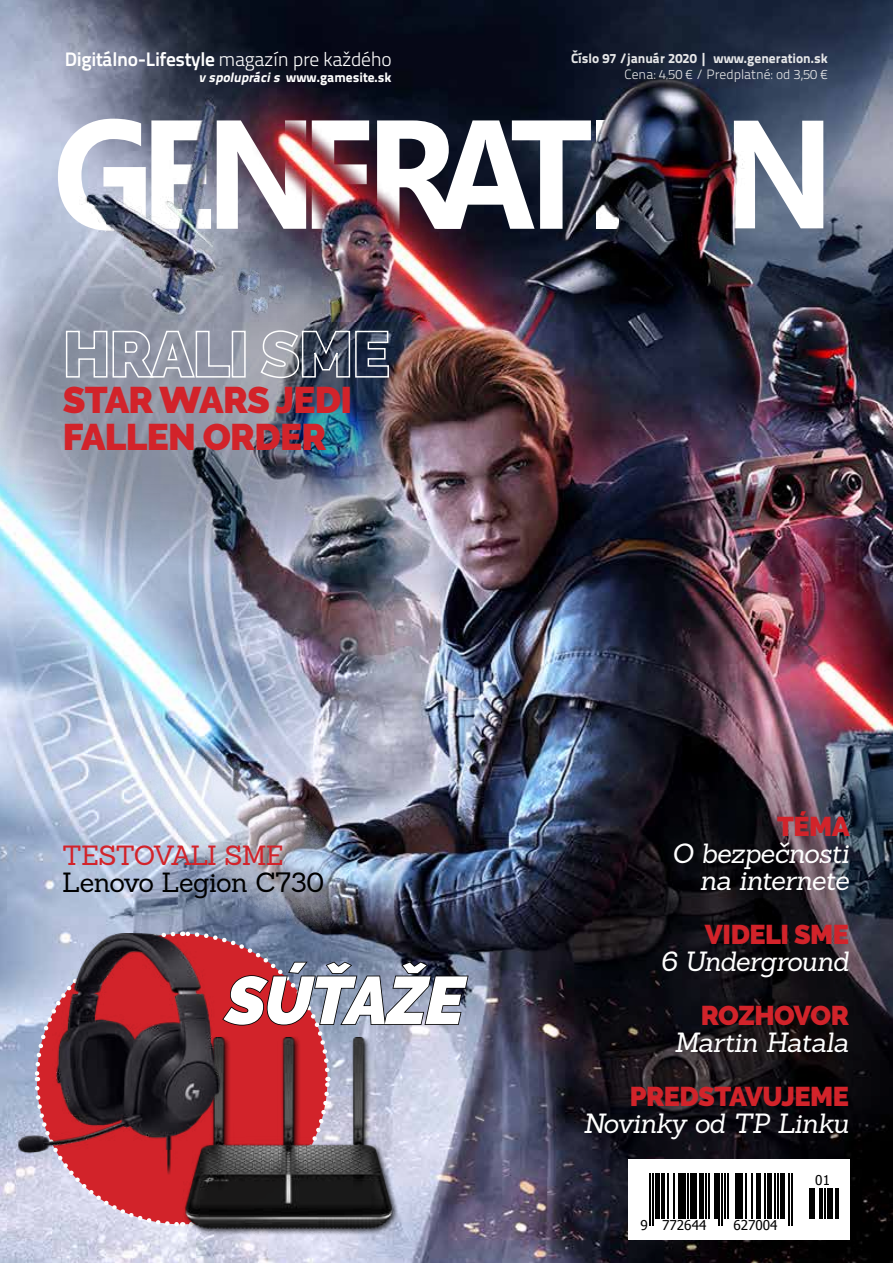
<style>
.page{position:relative;width:893px;height:1263px;background:#fff}
.page>*{position:absolute;margin:0;border:0;box-sizing:border-box;transform-origin:0 0}
.Subtitle_25pt_WHITE{font:italic 900 67.2px "Raleway";letter-spacing:-.02em;color:#fff}
.Subtitle_25pt_WHITE-2{font:900 36.9px "Raleway";letter-spacing:-.02em;color:#d2232a}
.Subtitle_25pt_WHITE-3{font:italic 27.15px "Sanchez";letter-spacing:-.025em;color:#fff}
.Subtitle_25pt_WHITE-4{font:900 27.15px "Raleway";letter-spacing:-.02em;color:#d2232a}
.Subtitle_25pt_WHITE-5{font:27.15px "Sanchez";letter-spacing:-.02em;color:#000}
.Subtitle_25pt_WHITE-6{font:27.15px "Sanchez";letter-spacing:-.04em;color:#d2232a}
.Subtitle_13pt_WHITE{font:700 19.5px "Titillium Text 22 L";letter-spacing:-.02em;color:#fff}
.Body_WHITE{font:13.5px "Titillium Text 22 L 999 wt";color:#e6e7e8}
.Body_WHITE-2{font:300 13.5px "Titillium Text 22 L";color:#e6e7e8}
.Body_WHITE-3{font:13.5px "Titillium Text 22 L 999 wt";color:#fff}
.t1{font:13.5px "Tahoma";color:#000}
.s1{font-weight:300}
.s2{font-style:italic}
</style>
<div class="page">
<img style="left:0;top:321px;width:893px;height:942px">
<img style="left:0;top:321px;width:479px;height:245px">
<svg style="left:553px;top:721px;width:340px;height:542px;background:#201d26"></svg>
<svg style="left:32px;top:929px;width:438px;height:300px;background:#9b8598"></svg>
<div style="left:628px;top:1159px;width:221px;height:81px;background:#fff"></div>
<hr style="left:650px;top:1173px;width:1px;height:53px;background:#000">
<hr style="left:653px;top:1173px;width:1px;height:53px;background:#000">
<hr style="left:656px;top:1173px;width:4px;height:45px;background:#000">
<hr style="left:662px;top:1173px;width:3px;height:45px;background:#000">
<hr style="left:668px;top:1173px;width:1px;height:45px;background:#000">
<hr style="left:674px;top:1173px;width:1px;height:45px;background:#000">
<hr style="left:678px;top:1173px;width:3px;height:45px;background:#000">
<hr style="left:683px;top:1173px;width:3px;height:45px;background:#000">
<hr style="left:687px;top:1173px;width:2px;height:45px;background:#000">
<div style="left:690px;top:1173px;width:6px;height:45px;background:#000"></div>
<div style="left:699px;top:1173px;width:5px;height:45px;background:#000"></div>
<hr style="left:705px;top:1173px;width:2px;height:45px;background:#000">
<hr style="left:708px;top:1173px;width:2px;height:45px;background:#000">
<hr style="left:714px;top:1173px;width:3px;height:45px;background:#000">
<hr style="left:719px;top:1173px;width:1px;height:53px;background:#000">
<hr style="left:722px;top:1173px;width:1px;height:53px;background:#000">
<hr style="left:725px;top:1173px;width:1px;height:45px;background:#000">
<hr style="left:728px;top:1173px;width:1px;height:45px;background:#000">
<hr style="left:735px;top:1173px;width:3px;height:45px;background:#000">
<hr style="left:740px;top:1173px;width:3px;height:45px;background:#000">
<hr style="left:746px;top:1173px;width:1px;height:45px;background:#000">
<hr style="left:752px;top:1173px;width:1px;height:45px;background:#000">
<div style="left:756px;top:1173px;width:5px;height:45px;background:#000"></div>
<hr style="left:764px;top:1173px;width:1px;height:45px;background:#000">
<hr style="left:767px;top:1173px;width:4px;height:45px;background:#000">
<hr style="left:774px;top:1173px;width:2px;height:45px;background:#000">
<hr style="left:777px;top:1173px;width:2px;height:45px;background:#000">
<div style="left:780px;top:1173px;width:5px;height:45px;background:#000"></div>
<hr style="left:788px;top:1173px;width:1px;height:53px;background:#000">
<hr style="left:791px;top:1173px;width:1px;height:53px;background:#000">
<hr style="left:809px;top:1188px;width:1px;height:30px;background:#000">
<hr style="left:812px;top:1188px;width:3px;height:30px;background:#000">
<hr style="left:819px;top:1188px;width:3px;height:30px;background:#000">
<hr style="left:824px;top:1188px;width:1px;height:30px;background:#000">
<hr style="left:827px;top:1188px;width:1px;height:30px;background:#000">
<hr style="left:830px;top:1188px;width:3px;height:30px;background:#000">
<hr style="left:836px;top:1188px;width:3px;height:30px;background:#000">
<svg style="left:65px;top:330px;width:166px;height:49px;background:#9ea3b0"></svg>
<div style="left:232px;top:331px;width:14px;height:47px;border:2px solid #fff"></div>
<svg style="left:259px;top:329px;width:131px;height:50px;background:#6b7281"></svg>
<img style="left:0;top:0;width:893px;height:321px">
<div style="left:183px;top:1036px;width:215px;height:199px;background:#000;opacity:.75"></div>
<img style="left:182px;top:1037px;width:212px;height:203px">
<img style="left:0;top:933px;width:246px;height:251px">
<img style="left:133px;top:734px;width:240px;height:209px">
<p class="Subtitle_13pt_WHITE" style="left:65px;top:44px;width:328px">Digitálno-Lifestyle <span class="s1">magazín pre každého</span></p>
<p class="Body_WHITE-3" style="left:199px;top:67px;width:194px"><span class="s2">v spoluprácis</span> www.gamesite.sk</p>
<p class="Subtitle_25pt_WHITE-2" style="left:63px;top:379px;width:291px">STAR WARS JEDI</p>
<p class="Subtitle_25pt_WHITE-2" style="left:63px;top:415px;width:265px">FALLEN ORDER</p>
<p class="Body_WHITE" style="left:571px;top:47px;width:258px">Číslo 97 /január 2020 | www.generation.sk</p>
<p class="Body_WHITE-2" style="left:624px;top:64px;width:205px">Cena: 4,50 € / Predplatné: od 3,50 €</p>
<p class="Subtitle_25pt_WHITE-6" style="left:62px;top:838px;width:223px">TESTOVALI SME</p>
<p class="Subtitle_25pt_WHITE-5" style="left:62px;top:865px;width:263px">Lenovo Legion C730</p>
<p class="Subtitle_25pt_WHITE" style="left:226px;top:962px;width:240px">SÚŤAŽE</p>
<p class="Subtitle_25pt_WHITE-4" style="left:777px;top:810px;width:74px">TÉMA</p>
<p class="Subtitle_25pt_WHITE-3" style="left:672px;top:835px;width:179px">O bezpečnosti</p>
<p class="Subtitle_25pt_WHITE-3" style="left:700px;top:862px;width:151px">na internete</p>
<p class="Subtitle_25pt_WHITE-4" style="left:705px;top:918px;width:145px">VIDELI SME</p>
<p class="Subtitle_25pt_WHITE-3" style="left:660px;top:944px;width:190px">6 Underground</p>
<p class="Subtitle_25pt_WHITE-4" style="left:701px;top:1000px;width:150px">ROZHOVOR</p>
<p class="Subtitle_25pt_WHITE-3" style="left:674px;top:1025px;width:176px">Martin Hatala</p>
<p class="Subtitle_25pt_WHITE-4" style="left:630px;top:1081px;width:221px">PREDSTAVUJEME</p>
<p class="Subtitle_25pt_WHITE-3" style="left:583px;top:1106px;width:267px">Novinky od TP Linku</p>
<p class="t1" style="left:640px;top:1216px;width:67px">9 772644</p>
<p class="t1" style="left:733px;top:1216px;width:46px">627004</p>
<p class="t1" style="left:815px;top:1171px;width:16px">01</p>
</div>
